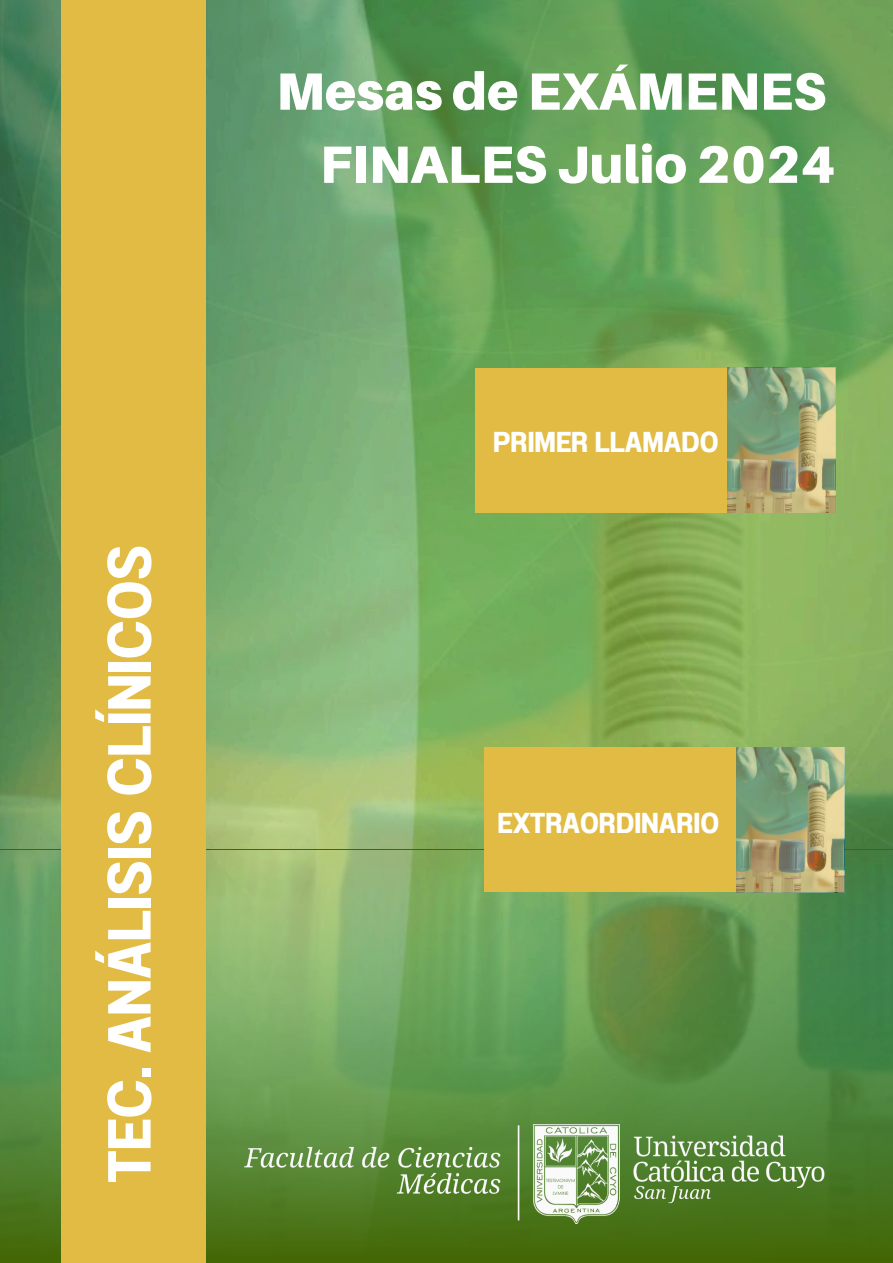
<style>
.page{position:relative;width:893px;height:1263px;background:#fff}
.page>*{position:absolute;margin:0;border:0;box-sizing:border-box;transform-origin:0 0}
.t1{font:60.6px "Anantason Bold Wd 75";color:#fff}
.t2{font:900 52.5px/73.1px "Aileron";color:#fff;text-align:right}
.t3{font:28.8px "Anantason Bold Wd 75";color:#fff}
</style>
<div class="page">
<img style="left:0;top:0;width:893px;height:850px">
<svg style="left:0;top:850px;width:893px;height:413px;background:#63944a"></svg>
<div style="left:61px;top:0;width:144px;height:1263px;background:#e1bb43"></div>
<img style="left:245px;top:1123px;width:590px;height:101px">
<div style="left:475px;top:368px;width:359px;height:144px;background:#e1bb43"></div>
<img style="left:727px;top:368px;width:108px;height:144px">
<div style="left:484px;top:748px;width:359px;height:144px;background:#e1bb43"></div>
<img style="left:736px;top:747px;width:108px;height:145px">
<h1 class="t1" style="left:94px;top:1182px;width:639px;rotate:-90deg">TEC. ANÁLISIS CLÍNICOS</h1>
<h2 class="t2" style="left:276px;top:54px;width:561px">Mesas de EXÁMENES<br>FINALES Julio 2024</h2>
<p class="t3" style="left:493px;top:425px;width:227px">PRIMER LLAMADO</p>
<p class="t3" style="left:497px;top:806px;width:223px">EXTRAORDINARIO</p>
</div>
